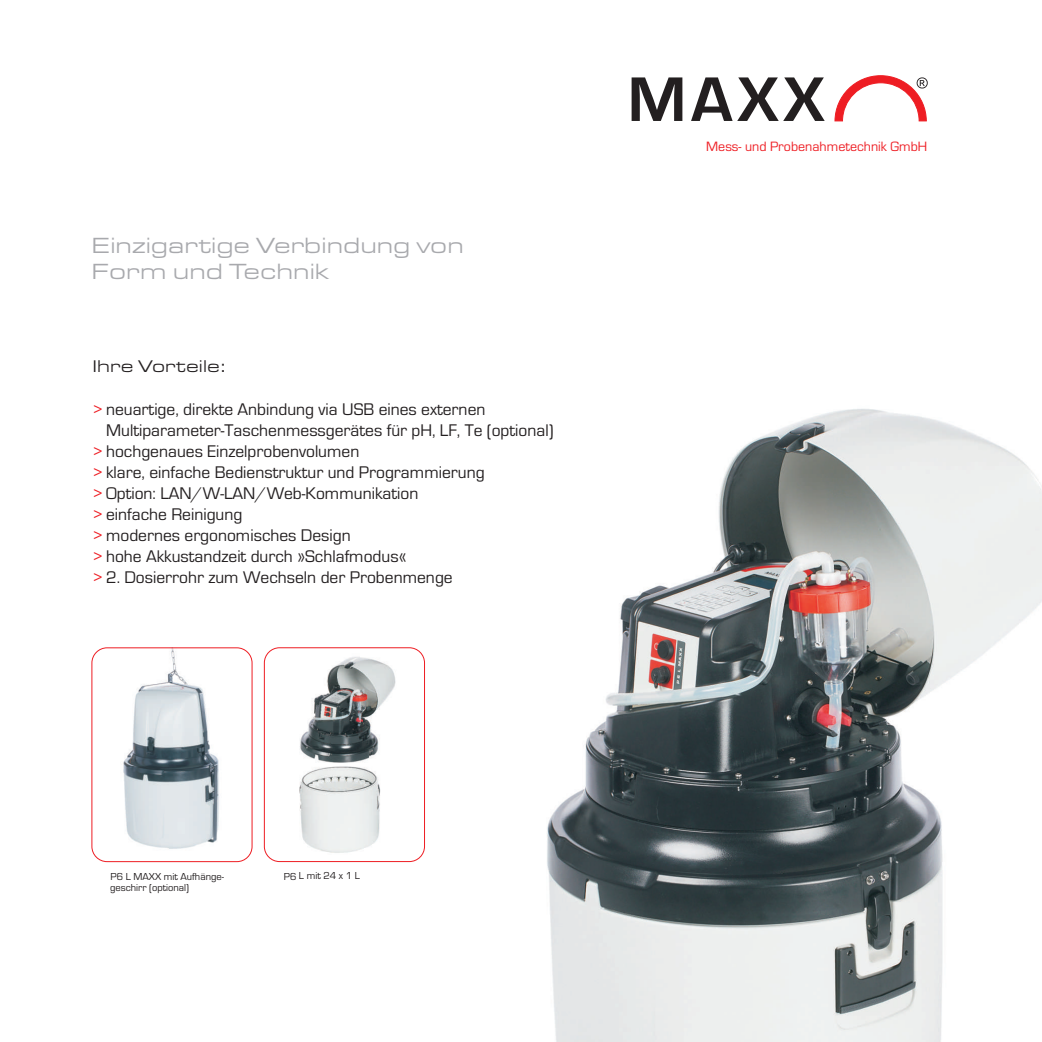
<style>
.page{position:relative;width:1042px;height:1042px;background:#fff}
.page>*{position:absolute;margin:0;border:0;box-sizing:border-box;transform-origin:0 0}
.t1{font:700 65.27px "Eurostile";color:#231f20}
.t2{font:22.75px/26.1px "Eurostile Extended Roman DTC";color:#a8a9ad}
.t3{font:17.5px "Eurostile";color:#231f20}
.t4{font:17.5px "Eurostile Extended Roman DTC";color:#231f20}
.t5{font:14px "Eurostile";color:#ee1d23}
.t6{font:10.5px/11.4px "Eurostile";color:#231f20}
.s1{color:#ee1d23}
</style>
<div class="page">
<img style="left:547px;top:409px;width:495px;height:633px">
<svg style="left:834px;top:75px;width:94px;height:46px"></svg>
<img style="left:299px;top:657px;width:97px;height:196px">
<img style="left:123px;top:649px;width:120px;height:200px">
<div style="left:264px;top:647px;width:161px;height:215px;border:1px solid #ee1d23;border-radius:15px"></div>
<div style="left:91px;top:647px;width:161px;height:215px;border:1px solid #ee1d23;border-radius:15px"></div>
<h2 class="t2" style="left:92px;top:235px;width:374px">Einzigartige Verbindung von<br>Form und Technik</h2>
<p class="t4" style="left:93px;top:360px;width:135px">Ihre Vorteile:</p>
<p class="t3" style="left:94px;top:403px;width:393px"><span class="s1">&gt;</span> neuartige, direkte Anbindung via USB eines externen</p>
<p class="t3" style="left:106px;top:424px;width:449px">Multiparameter-Taschenmessgerätes für pH, LF, Te (optional)</p>
<p class="t3" style="left:94px;top:445px;width:267px"><span class="s1">&gt;</span> hochgenaues Einzelprobenvolumen</p>
<p class="t3" style="left:94px;top:466px;width:392px"><span class="s1">&gt;</span> klare, einfache Bedienstruktur und Programmierung</p>
<p class="t3" style="left:94px;top:487px;width:326px"><span class="s1">&gt;</span> Option: LAN/W-LAN/Web-Kommunikation</p>
<p class="t3" style="left:94px;top:508px;width:150px"><span class="s1">&gt;</span> einfache Reinigung</p>
<p class="t3" style="left:94px;top:529px;width:258px"><span class="s1">&gt;</span> modernes ergonomisches Design</p>
<p class="t3" style="left:94px;top:550px;width:314px"><span class="s1">&gt;</span> hohe Akkustandzeit durch »Schlafmodus«</p>
<p class="t3" style="left:94px;top:572px;width:360px"><span class="s1">&gt;</span> 2. Dosierrohr zum Wechseln der Probenmenge</p>
<h1 class="t1" style="left:628px;top:77px;width:198px">MAXX</h1>
<p class="t5" style="left:706px;top:142px;width:222px">Mess- und Probenahmetechnik GmbH</p>
<p class="t6" style="left:110px;top:871px;width:115px">P6 L MAXX mit Aufhänge&shy;geschirr (optional)</p>
<p class="t6" style="left:284px;top:871px;width:77px">P6 L mit 24 x 1 L</p>
</div>
